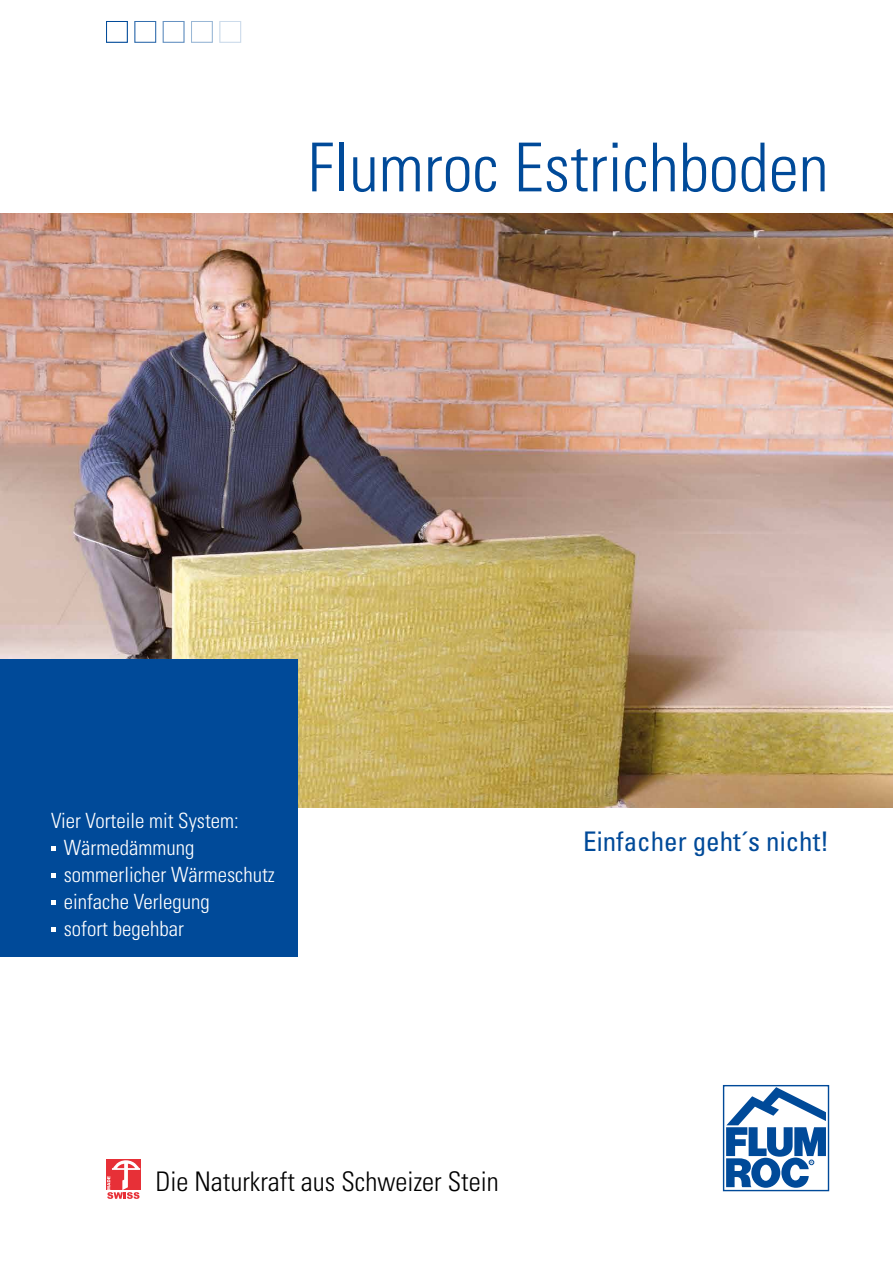
<style>
.page{position:relative;width:893px;height:1263px;background:#fff}
.page>*{position:absolute;margin:0;border:0;box-sizing:border-box;transform-origin:0 0}
.t1{font:300 condensed 67.5px "Univers";color:#004a99}
.t2{font:300 condensed 27px "Univers";color:#000}
.t3{font:condensed 27px "Univers";color:#004a99}
.t4{font:300 condensed 21px/27px "Univers";color:#fff}
</style>
<div class="page">
<div style="left:723px;top:1085px;width:106px;height:106px;border:1px solid #004a99"></div>
<svg style="left:726px;top:1087px;width:100px;height:101px"></svg>
<div style="left:220px;top:21px;width:21px;height:22px;border:1px solid #ccdbeb"></div>
<div style="left:191px;top:21px;width:22px;height:22px;border:1px solid #99b7d6"></div>
<div style="left:163px;top:21px;width:21px;height:22px;border:1px solid #6692c2"></div>
<div style="left:135px;top:21px;width:21px;height:22px;border:1px solid #336eae"></div>
<div style="left:106px;top:21px;width:22px;height:22px;border:1px solid #004a99"></div>
<img style="left:0;top:213px;width:893px;height:594px">
<div style="left:0;top:659px;width:298px;height:298px;background:#004a99"></div>
<div style="left:106px;top:1159px;width:34px;height:31px;background:#e73037"></div>
<svg style="left:107px;top:1160px;width:33px;height:39px"></svg>
<svg style="left:51px;top:846px;width:5px;height:5px"></svg>
<svg style="left:51px;top:873px;width:5px;height:5px"></svg>
<svg style="left:51px;top:900px;width:5px;height:5px"></svg>
<svg style="left:51px;top:927px;width:5px;height:5px"></svg>
<h1 class="t1" style="left:308px;top:127px;width:523px">Flumroc Estrichboden</h1>
<p class="t4" style="left:64px;top:806px;width:213px;text-indent:-13px">Vier Vorteile mit System:<br>Wärmedämmung sommerlicher Wärmeschutz einfache Verlegung<br>sofort begehbar</p>
<p class="t3" style="left:583px;top:824px;width:247px">Einfacher geht´s nicht!</p>
<p class="t2" style="left:155px;top:1165px;width:345px">Die Naturkraft aus Schweizer Stein</p>
</div>
